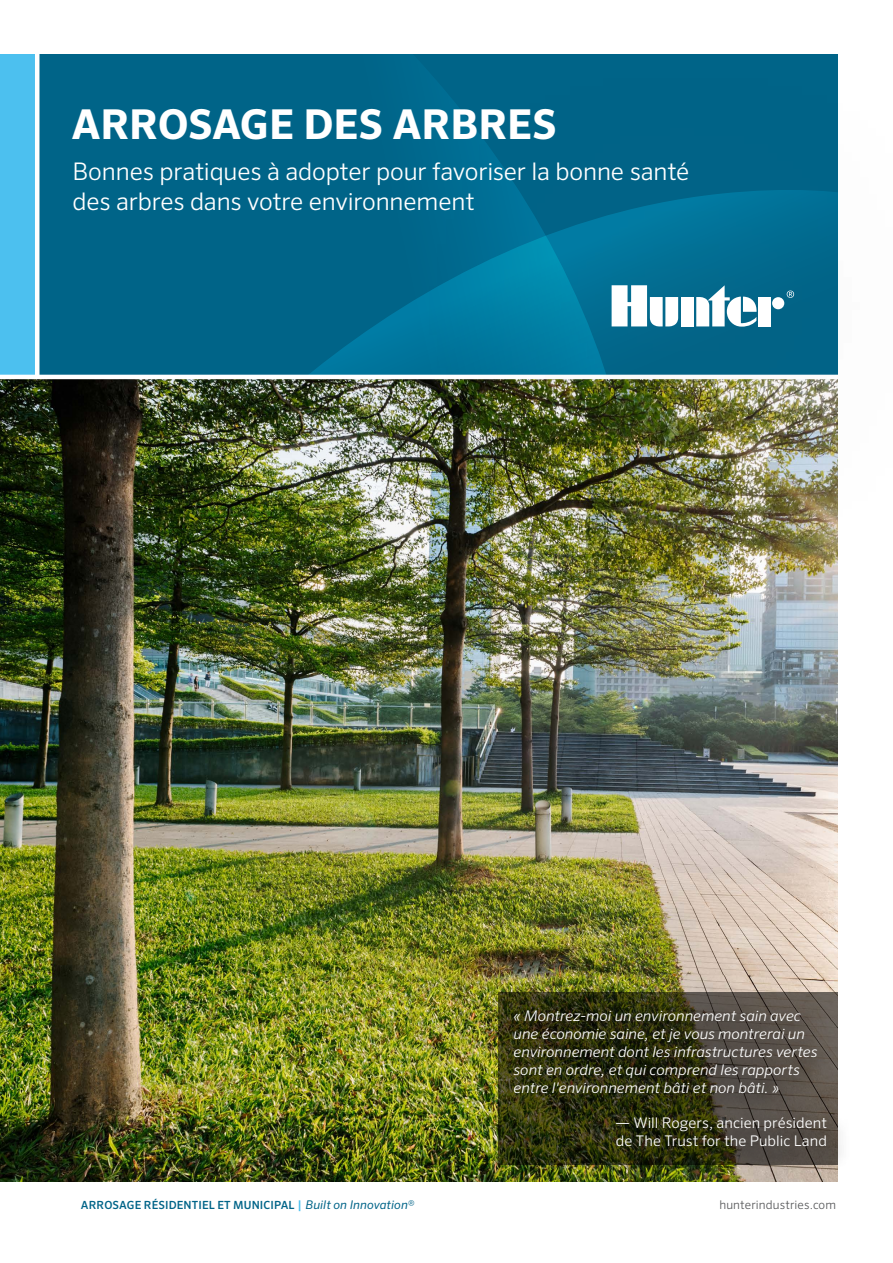
<style>
.page{position:relative;width:893px;height:1263px;background:#fff}
.page>*{position:absolute;margin:0;border:0;box-sizing:border-box;transform-origin:0 0}
.t1{font:700 41.1px "Sero Pro";letter-spacing:-.005em;color:#fff}
.t2{font:300 24.3px/30px "Sero Pro";letter-spacing:-.01em;color:#fff}
.t3{font:italic 300 14.7px/18px "Sero Pro";color:#fff}
.t4{font:300 14.7px/18px "Sero Pro";letter-spacing:.005em;color:#fff}
.t5{font:300 12px "Sero Pro";letter-spacing:.01em;color:#58595b}
.t6{font:500 11.25px "Sero Pro";letter-spacing:.01em;color:#006488}
.s1{font-size:12px;color:#4cc0ef}
.s2{font-weight:400;font-style:italic;font-size:12px}
</style>
<div class="page">
<img style="left:0;top:379px;width:838px;height:803px">
<div style="left:37px;top:55px;width:801px;height:320px;background:#006488"></div>
<svg style="left:158px;top:312px;width:238px;height:63px"></svg>
<div style="left:0;top:55px;width:37px;height:320px;background:#4cc0ef"></div>
<hr style="left:35px;top:0;width:4px;height:377px;background:#fff">
<div style="left:396px;top:58px;width:497px;height:502px;background:#585956;opacity:.75"></div>
<svg style="left:787px;top:291px;width:7px;height:7px"></svg>
<div style="left:681px;top:297px;width:13px;height:29px;background:#fff"></div>
<div style="left:772px;top:297px;width:12px;height:12px;background:#fff;border-radius:50%"></div>
<div style="left:758px;top:297px;width:13px;height:30px;background:#fff"></div>
<svg style="left:696px;top:285px;width:61px;height:42px"></svg>
<svg style="left:612px;top:285px;width:66px;height:42px"></svg>
<svg style="left:498px;top:992px;width:340px;height:172px;background:#393b1a"></svg>
<div style="left:505px;top:1001px;width:331px;height:112px;background:#000;opacity:.75"></div>
<div style="left:613px;top:1113px;width:238px;height:58px;background:#000;opacity:.75"></div>
<h1 class="t1" style="left:71px;top:100px;width:487px">ARROSAGE DES ARBRES</h1>
<h2 class="t2" style="left:72px;top:156px;width:619px">Bonnes pratiques à adopter pour favoriser la bonne santé des arbres dans votre environnement</h2>
<p class="t3" style="left:514px;top:1007px;width:305px">« Montrez-moi un environnement sain avec une économie saine, et je vous montrerai un environnement dont les infrastructures vertes sont en ordre, et qui comprend les rapports entre l'environnement bâti et non bâti. »</p>
<p class="t4" style="left:615px;top:1113px;width:213px">— Will Rogers, ancien président de The Trust for the Public Land</p>
<p class="t6" style="left:81px;top:1198px;width:335px">ARROSAGE RÉSIDENTIEL ET MUNICIPAL <span class="s1">|</span> <span class="s2">Built on Innovation®</span></p>
<p class="t5" style="left:719px;top:1197px;width:118px">hunterindustries.com</p>
</div>
